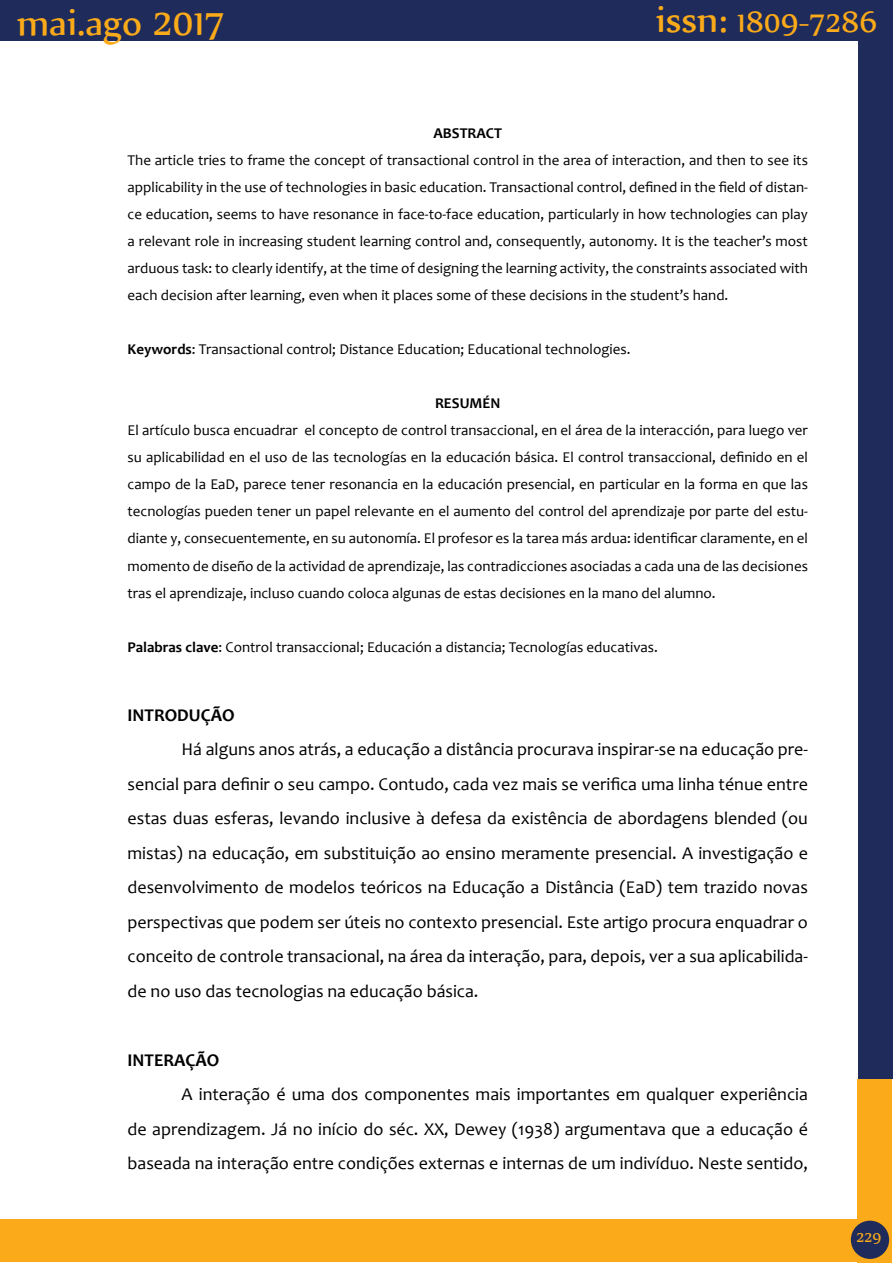
<style>
.page{position:relative;width:893px;height:1263px;background:#fff}
.page>*{position:absolute;margin:0;border:0;box-sizing:border-box;transform-origin:0 0}
.t1{font:45px "Nyala";color:#fbaa19}
.t2{font:36px "Nyala";color:#fbaa19}
.t3{font:18px/34.5px "Candara";color:#000;text-align:justify}
.t4{font:700 18px "Candara";color:#000}
.t5{font:18px "Nyala";color:#fbaa19}
.t6{font:15px/27px "Candara";color:#000;text-align:justify}
.t7{font:700 15px "Candara";color:#000}
.s1{font-size:45px}
.s2{font-weight:700}
</style>
<div class="page">
<div style="left:858px;top:0;width:34px;height:1079px;background:#1e2b5b"></div>
<div style="left:0;top:0;width:890px;height:41px;background:#1e2b5b"></div>
<div style="left:857px;top:1079px;width:34px;height:184px;background:#fbaa19"></div>
<div style="left:0;top:1219px;width:860px;height:43px;background:#fbaa19"></div>
<div style="left:851px;top:1221px;width:38px;height:38px;background:#1e2b5b;border-radius:50%"></div>
<h1 class="t1" style="left:17px;top:-6px;width:210px">mai.ago 2017</h1>
<h2 class="t2" style="left:656px;top:0;width:223px"><span class="s1">issn:</span> 1809-7286</h2>
<p class="t7" style="left:433px;top:124px;width:70px">ABSTRACT</p>
<p class="t6" style="left:128px;top:147px;width:682px">The article tries to frame the concept of transactional control in the area of interaction, and then to see its applicability in the use of technologies in basic education. Transactional control, defined in the field of distan&shy;ce education, seems to have resonance in face-to-face education, particularly in how technologies can play a relevant role in increasing student learning control and, consequently, autonomy. It is the teacher’s most arduous task: to clearly identify, at the time of designing the learning activity, the constraints associated with each decision after learning, even when it places some of these decisions in the student’s hand.</p>
<p class="t6" style="left:128px;top:336px;width:504px"><span class="s2">Keywords</span>: Transactional control; Distance Education; Educational technologies.</p>
<p class="t7" style="left:435px;top:394px;width:67px">RESUMÉN</p>
<p class="t6" style="left:128px;top:417px;width:682px">El artículo busca encuadrar el concepto de control transaccional, en el área de la interacción, para luego ver su aplicabilidad en el uso de las tecnologías en la educación básica. El control transaccional, definido en el campo de la EaD, parece tener resonancia en la educación presencial, en particular en la forma en que las tecnologías pueden tener un papel relevante en el aumento del control del aprendizaje por parte del estu&shy;diante y, consecuentemente, en su autonomía. El profesor es la tarea más ardua: identificar claramente, en el momento de diseño de la actividad de aprendizaje, las contradicciones asociadas a cada una de las decisiones tras el aprendizaje, incluso cuando coloca algunas de estas decisiones en la mano del alumno.</p>
<p class="t6" style="left:128px;top:633px;width:532px"><span class="s2">Palabras clave</span>: Control transaccional; Educación a distancia; Tecnologías educativas.</p>
<p class="t4" style="left:128px;top:703px;width:109px">INTRODUÇÃO</p>
<p class="t3" style="left:128px;top:732px;width:682px;text-indent:54px">Há alguns anos atrás, a educação a distância procurava inspirar-se na educação pre&shy;sencial para definir o seu campo. Contudo, cada vez mais se verifica uma linha ténue entre estas duas esferas, levando inclusive à defesa da existência de abordagens blended (ou mistas) na educação, em substituição ao ensino meramente presencial. A investigação e desenvolvimento de modelos teóricos na Educação a Distância (EaD) tem trazido novas perspectivas que podem ser úteis no contexto presencial. Este artigo procura enquadrar o conceito de controle transacional, na área da interação, para, depois, ver a sua aplicabilida&shy;de no uso das tecnologias na educação básica.</p>
<p class="t4" style="left:128px;top:1048px;width:93px">INTERAÇÃO</p>
<p class="t3" style="left:128px;top:1077px;width:682px;text-indent:54px">A interação é uma dos componentes mais importantes em qualquer experiência de aprendizagem. Já no início do séc. XX, Dewey (1938) argumentava que a educação é baseada na interação entre condições externas e internas de um indivíduo. Neste sentido,</p>
<p class="t5" style="left:856px;top:1226px;width:26px">229</p>
</div>
